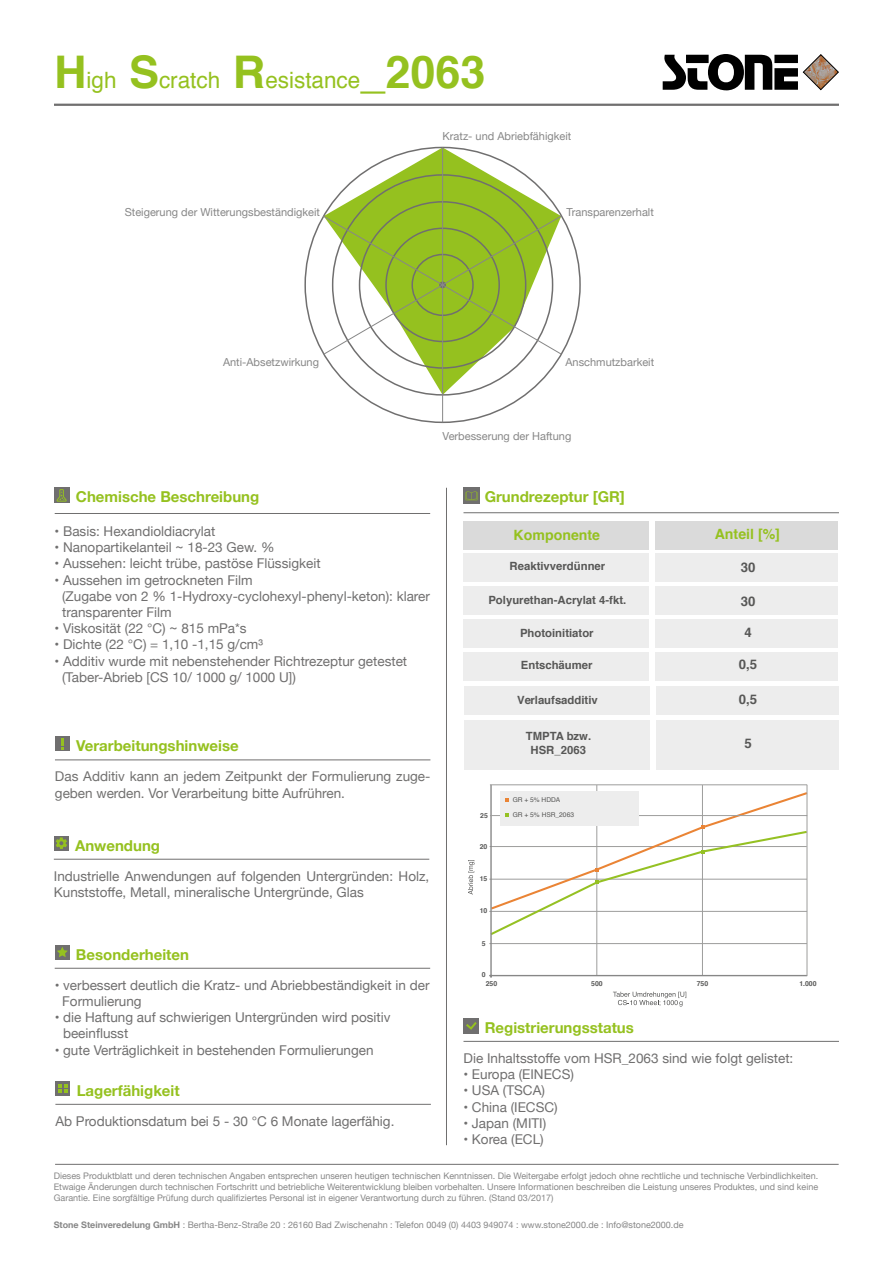
<style>
.page{position:relative;width:893px;height:1263px;background:#fff}
.page>*{position:absolute;margin:0;border:0;box-sizing:border-box;transform-origin:0 0}
.t1{font:22.5px "Helvetica";color:#95c11f}
.t2{font:700 15px "Helvetica Neue";color:#95c11f}
.t3{font:700 14.1px "Helvetica";color:#95c11f}
.t4{font:13.5px/16.2px "Helvetica Neue";color:#706f6f}
.t5{font:13.5px/16.2px "Helvetica Neue";color:#71706f}
.t6{font:700 13.2px "Helvetica";color:#575756}
.t7{font:700 11.4px/13.6px "Helvetica";color:#575756;text-align:center}
.t8{font:10.95px "Helvetica Neue";color:#878787}
.t9{font:9px/10.8px "Helvetica Neue";color:#878787;text-align:justify}
.t10{font:700 6.9px "Helvetica";color:#575756}
.t11{font:6.6px "Helvetica";color:#575756}
.s1{font-weight:700;font-size:45px}
.s2{font-weight:700}
</style>
<div class="page">
<hr style="left:54px;top:104px;width:785px;height:2px;background:#706f6f">
<hr style="left:446px;top:488px;width:1px;height:657px;background:#706f6f">
<hr style="left:54px;top:859px;width:375px;height:1px;background:#706f6f">
<div style="left:54px;top:836px;width:15px;height:14px;background:#706f6f"></div>
<svg style="left:56px;top:837px;width:11px;height:12px"></svg>
<hr style="left:55px;top:1104px;width:376px;height:1px;background:#706f6f">
<div style="left:55px;top:1081px;width:15px;height:15px;background:#706f6f"></div>
<svg style="left:58px;top:1084px;width:9px;height:9px"></svg>
<hr style="left:55px;top:968px;width:375px;height:1px;background:#706f6f">
<div style="left:55px;top:945px;width:15px;height:14px;background:#706f6f"></div>
<svg style="left:57px;top:947px;width:11px;height:10px"></svg>
<hr style="left:55px;top:513px;width:375px;height:1px;background:#706f6f">
<div style="left:54px;top:488px;width:15px;height:15px;background:#706f6f"></div>
<svg style="left:56px;top:489px;width:11px;height:13px"></svg>
<hr style="left:55px;top:759px;width:375px;height:1px;background:#706f6f">
<div style="left:55px;top:736px;width:15px;height:15px;background:#706f6f"></div>
<svg style="left:61px;top:738px;width:2px;height:11px"></svg>
<hr style="left:463px;top:1041px;width:376px;height:1px;background:#706f6f">
<div style="left:463px;top:1018px;width:16px;height:16px;background:#706f6f"></div>
<svg style="left:466px;top:1022px;width:11px;height:8px"></svg>
<hr style="left:55px;top:1164px;width:784px;height:1px;background:#706f6f">
<svg style="left:663px;top:54px;width:176px;height:37px"></svg>
<svg style="left:304px;top:146px;width:277px;height:278px"></svg>
<svg style="left:322px;top:147px;width:240px;height:276px"></svg>
<hr style="left:463px;top:512px;width:376px;height:1px;background:#706f6f">
<svg style="left:463px;top:488px;width:17px;height:16px"></svg>
<svg style="left:466px;top:491px;width:11px;height:9px"></svg>
<div style="left:464px;top:553px;width:185px;height:28px;background:#ededed"></div>
<div style="left:464px;top:619px;width:185px;height:28px;background:#ededed"></div>
<div style="left:464px;top:586px;width:185px;height:28px;background:#ededed"></div>
<div style="left:464px;top:652px;width:185px;height:28px;background:#ededed"></div>
<div style="left:464px;top:686px;width:185px;height:28px;background:#ededed"></div>
<div style="left:464px;top:720px;width:185px;height:50px;background:#ededed"></div>
<div style="left:463px;top:521px;width:185px;height:28px;background:#dadada"></div>
<div style="left:656px;top:553px;width:182px;height:28px;background:#ededed"></div>
<div style="left:656px;top:619px;width:182px;height:28px;background:#ededed"></div>
<div style="left:656px;top:586px;width:182px;height:28px;background:#ededed"></div>
<div style="left:656px;top:652px;width:182px;height:28px;background:#ededed"></div>
<div style="left:657px;top:686px;width:182px;height:28px;background:#ededed"></div>
<div style="left:657px;top:720px;width:182px;height:50px;background:#ededed"></div>
<div style="left:655px;top:521px;width:183px;height:28px;background:#dadada"></div>
<svg style="left:468px;top:860px;width:6px;height:34px"></svg>
<hr style="left:489px;top:943px;width:318px;height:1px;background:#9d9d9c">
<hr style="left:596px;top:785px;width:1px;height:191px;background:#9d9d9c">
<hr style="left:702px;top:785px;width:1px;height:191px;background:#9d9d9c">
<hr style="left:490px;top:785px;width:2px;height:193px;background:#878787">
<hr style="left:489px;top:975px;width:318px;height:1px;background:#878787">
<hr style="left:807px;top:785px;width:1px;height:191px;background:#9d9d9c">
<hr style="left:490px;top:784px;width:317px;height:1px;background:#9d9d9c">
<svg style="left:489px;top:790px;width:319px;height:147px"></svg>
<svg style="left:613px;top:992px;width:73px;height:14px"></svg>
<h1 class="t1" style="left:54px;top:63px;width:433px"><span class="s1">H</span>igh <span class="s1">S</span>cratch <span class="s1">R</span>esistance<span class="s1">_2063</span></h1>
<p class="t8" style="left:125px;top:204px;width:197px">Steigerung der Witterungsbeständigkeit</p>
<p class="t8" style="left:443px;top:129px;width:130px">Kratz- und Abriebfähigkeit</p>
<p class="t8" style="left:566px;top:204px;width:89px">Transparenzerhalt</p>
<p class="t8" style="left:223px;top:354px;width:98px">Anti-Absetzwirkung</p>
<p class="t8" style="left:565px;top:354px;width:90px">Anschmutzbarkeit</p>
<p class="t8" style="left:443px;top:428px;width:130px">Verbesserung der Haftung</p>
<p class="t2" style="left:76px;top:485px;width:185px">Chemische Beschreibung</p>
<p class="t4" style="left:55px;top:524px;width:162px">• Basis: Hexandioldiacrylat</p>
<p class="t4" style="left:55px;top:540px;width:221px">• Nanopartikelanteil ~ 18-23 Gew. %</p>
<p class="t4" style="left:55px;top:556px;width:268px">• Aussehen: leicht trübe, pastöse Flüssigkeit</p>
<p class="t4" style="left:62px;top:572px;width:369px;text-indent:-8px">• Aussehen im getrockneten Film<br>(Zugabe von 2 % 1-Hydroxy-cyclohexyl-phenyl-keton): klarer transparenter Film</p>
<p class="t4" style="left:55px;top:621px;width:194px">• Viskosität (22 °C) ~ 815 mPa*s</p>
<p class="t4" style="left:55px;top:637px;width:210px">• Dichte (22 °C) = 1,10 -1,15 g/cm³</p>
<p class="t4" style="left:62px;top:653px;width:347px;text-indent:-8px">• Additiv wurde mit nebenstehender Richtrezeptur getestet (Taber-Abrieb [CS 10/ 1000 g/ 1000 U])</p>
<p class="t2" style="left:76px;top:734px;width:164px">Verarbeitungshinweise</p>
<p class="t5" style="left:55px;top:769px;width:377px">Das Additiv kann an jedem Zeitpunkt der Formulierung zuge&shy;geben werden. Vor Verarbeitung bitte Aufrühren.</p>
<p class="t2" style="left:75px;top:833px;width:87px">Anwendung</p>
<p class="t4" style="left:54px;top:869px;width:377px">Industrielle Anwendungen auf folgenden Untergründen: Holz,<br>Kunststoffe, Metall, mineralische Untergründe, Glas</p>
<p class="t2" style="left:76px;top:942px;width:115px">Besonderheiten</p>
<p class="t4" style="left:62px;top:978px;width:369px;text-indent:-8px">• verbessert deutlich die Kratz- und Abriebbeständigkeit in der<br>Formulierung</p>
<p class="t4" style="left:63px;top:1010px;width:329px;text-indent:-8px">• die Haftung auf schwierigen Untergründen wird positiv beeinflusst</p>
<p class="t4" style="left:55px;top:1042px;width:320px">• gute Verträglichkeit in bestehenden Formulierungen</p>
<p class="t2" style="left:77px;top:1078px;width:105px">Lagerfähigkeit</p>
<p class="t4" style="left:55px;top:1114px;width:341px">Ab Produktionsdatum bei 5 - 30 °C 6 Monate lagerfähig.</p>
<p class="t2" style="left:485px;top:485px;width:142px">Grundrezeptur [GR]</p>
<p class="t3" style="left:514px;top:523px;width:88px">Komponente</p>
<p class="t3" style="left:715px;top:523px;width:67px">Anteil [%]</p>
<p class="t7" style="left:510px;top:560px;width:97px">Reaktivverdünner</p>
<p class="t7" style="left:488px;top:593px;width:139px">Polyurethan-Acrylat 4-fkt.</p>
<p class="t7" style="left:520px;top:626px;width:75px">Photoinitiator</p>
<p class="t7" style="left:521px;top:658px;width:73px">Entschäumer</p>
<p class="t7" style="left:517px;top:693px;width:82px">Verlaufsadditiv</p>
<p class="t7" style="left:526px;top:729px;width:67px">TMPTA bzw.<br>HSR_2063</p>
<p class="t6" style="left:741px;top:557px;width:16px">30</p>
<p class="t6" style="left:741px;top:590px;width:16px">30</p>
<p class="t6" style="left:744px;top:622px;width:9px">4</p>
<p class="t6" style="left:739px;top:654px;width:20px">0,5</p>
<p class="t6" style="left:739px;top:688px;width:20px">0,5</p>
<p class="t6" style="left:744px;top:733px;width:9px">5</p>
<p class="t10" style="left:480px;top:810px;width:9px">25</p>
<p class="t10" style="left:480px;top:840px;width:9px">20</p>
<p class="t10" style="left:480px;top:873px;width:9px">15</p>
<p class="t10" style="left:480px;top:905px;width:9px">10</p>
<p class="t10" style="left:482px;top:937px;width:5px">5</p>
<p class="t10" style="left:482px;top:969px;width:5px">0</p>
<p class="t11" style="left:513px;top:794px;width:49px">GR + 5% HDDA</p>
<p class="t11" style="left:513px;top:810px;width:63px">GR + 5% HSR_2063</p>
<p class="t10" style="left:486px;top:978px;width:13px">250</p>
<p class="t10" style="left:591px;top:978px;width:13px">500</p>
<p class="t10" style="left:697px;top:978px;width:13px">750</p>
<p class="t10" style="left:799px;top:978px;width:19px">1.000</p>
<p class="t2" style="left:485px;top:1015px;width:151px">Registrierungsstatus</p>
<p class="t4" style="left:463px;top:1051px;width:331px">Die Inhaltsstoffe vom HSR_2063 sind wie folgt gelistet:</p>
<p class="t4" style="left:463px;top:1067px;width:112px">• Europa (EINECS)</p>
<p class="t4" style="left:463px;top:1083px;width:83px">• USA (TSCA)</p>
<p class="t4" style="left:463px;top:1099px;width:96px">• China (IECSC)</p>
<p class="t4" style="left:463px;top:1115px;width:84px">• Japan (MITI)</p>
<p class="t4" style="left:463px;top:1132px;width:82px">• Korea (ECL)</p>
<p class="t9" style="left:54px;top:1171px;width:766px">Dieses Produktblatt und deren technischen Angaben entsprechen unseren heutigen technischen Kenntnissen. Die Weitergabe erfolgt jedoch ohne rechtliche und technische Verbindlichkeiten.<br>Etwaige Änderungen durch technischen Fortschritt und betriebliche Weiterentwicklung bleiben vorbehalten. Unsere Informationen beschreiben die Leistung unseres Produktes, und sind keine Garantie. Eine sorgfältige Prüfung durch qualifiziertes Personal ist in eigener Verantwortung durch zu führen. (Stand 03/2017)</p>
<p class="t9" style="left:54px;top:1220px;width:631px"><span class="s2">Stone Steinveredelung GmbH</span> : Bertha-Benz-Straße 20 : 26160 Bad Zwischenahn : Telefon 0049 (0) 4403 949074 : www.stone2000.de : Info@stone2000.de</p>
</div>
